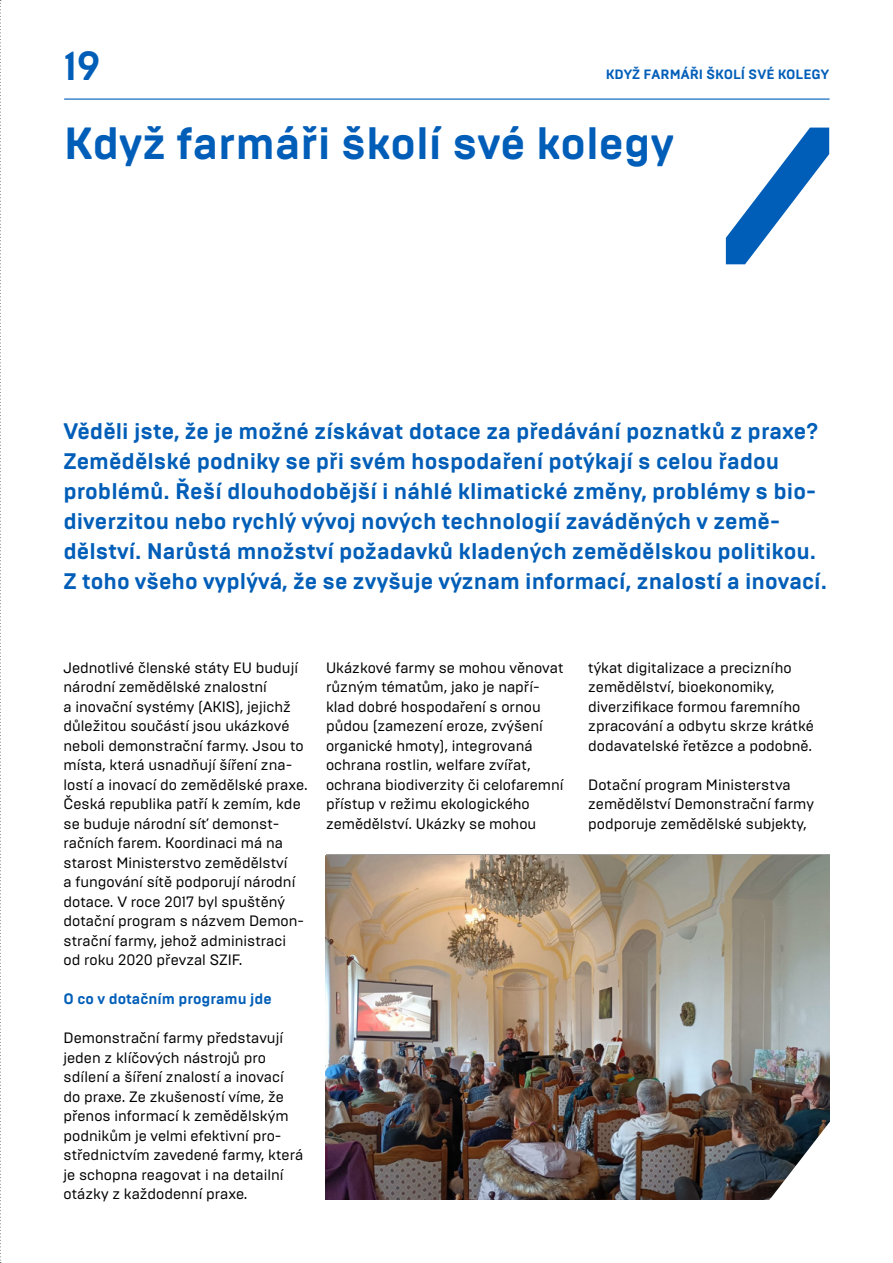
<style>
.page{position:relative;width:893px;height:1263px;background:#fff}
.page>*{position:absolute;margin:0;border:0;box-sizing:border-box;transform-origin:0 0}
.t1{font:700 45px "Brutal Type";color:#005eb8}
.t2{font:700 40.5px "Brutal Type";color:#005eb8}
.t3{font:700 22.5px/30px "Brutal Type";color:#005eb8}
.t4{font:15px/19.5px "Brutal Type";color:#000}
.t5{font:700 15px "Brutal Type";color:#005eb8}
.t6{font:700 13.5px "Brutal Type";letter-spacing:.005em;color:#005eb8}
</style>
<div class="page">
<img style="left:326px;top:855px;width:503px;height:344px">
<svg style="left:768px;top:1119px;width:62px;height:81px"></svg>
<svg style="left:726px;top:128px;width:103px;height:136px"></svg>
<hr style="left:64px;top:99px;width:766px;height:1px;background:#005eb8">
<svg style="left:0;top:0;width:1px;height:1263px"></svg>
<h2 class="t2" style="left:64px;top:41px;width:38px">19</h2>
<p class="t6" style="left:606px;top:66px;width:225px">KDYŽ FARMÁŘI ŠKOLÍ SVÉ KOLEGY</p>
<h1 class="t1" style="left:64px;top:116px;width:612px">Když farmáři školí své kolegy</h1>
<p class="t3" style="left:63px;top:416px;width:765px">Věděli jste, že je možné získávat dotace za předávání poznatků z praxe?<br>Zemědělské podniky se při svém hospodaření potýkají s celou řadou problémů. Řeší dlouhodobější i náhlé klimatické změny, problémy s bio&shy;diverzitou nebo rychlý vývoj nových technologií zaváděných v země&shy;dělství. Narůstá množství požadavků kladených zemědělskou politikou.<br>Z toho všeho vyplývá, že se zvyšuje význam informací, znalostí a inovací.</p>
<p class="t4" style="left:63px;top:658px;width:246px">Jednotlivé členské státy EU budují národní zemědělské znalostní<br>a inovační systémy (AKIS), jejichž důležitou součástí jsou ukázkové neboli demonstrační farmy. Jsou to místa, která usnadňují šíření zna&shy;lostí a inovací do zemědělské praxe.<br>Česká republika patří k zemím, kde se buduje národní síť demonst&shy;račních farem. Koordinaci má na starost Ministerstvo zemědělství<br>a fungování sítě podporují národní dotace. V roce 2017 byl spuštěný dotační program s názvem Demon&shy;strační farmy, jehož administraci<br>od roku 2020 převzal SZIF.</p>
<p class="t5" style="left:63px;top:990px;width:210px">O co v dotačním programu jde</p>
<p class="t4" style="left:63px;top:1028px;width:241px">Demonstrační farmy představují jeden z klíčových nástrojů pro sdílení a šíření znalostí a inovací do praxe. Ze zkušeností víme, že přenos informací k zemědělským podnikům je velmi efektivní pro&shy;střednictvím zavedené farmy, která je schopna reagovat i na detailní otázky z každodenní praxe.</p>
<p class="t4" style="left:326px;top:658px;width:239px">Ukázkové farmy se mohou věnovat různým tématům, jako je napří&shy;klad dobré hospodaření s ornou půdou (zamezení eroze, zvýšení organické hmoty), integrovaná ochrana rostlin, welfare zvířat, ochrana biodiverzity či celofaremní přístup v režimu ekologického zemědělství. Ukázky se mohou</p>
<p class="t4" style="left:588px;top:658px;width:227px">týkat digitalizace a precizního zemědělství, bioekonomiky, diverzifikace formou faremního zpracování a odbytu skrze krátké dodavatelské řetězce a podobně.</p>
<p class="t4" style="left:588px;top:775px;width:227px">Dotační program Ministerstva zemědělství Demonstrační farmy podporuje zemědělské subjekty,</p>
</div>
